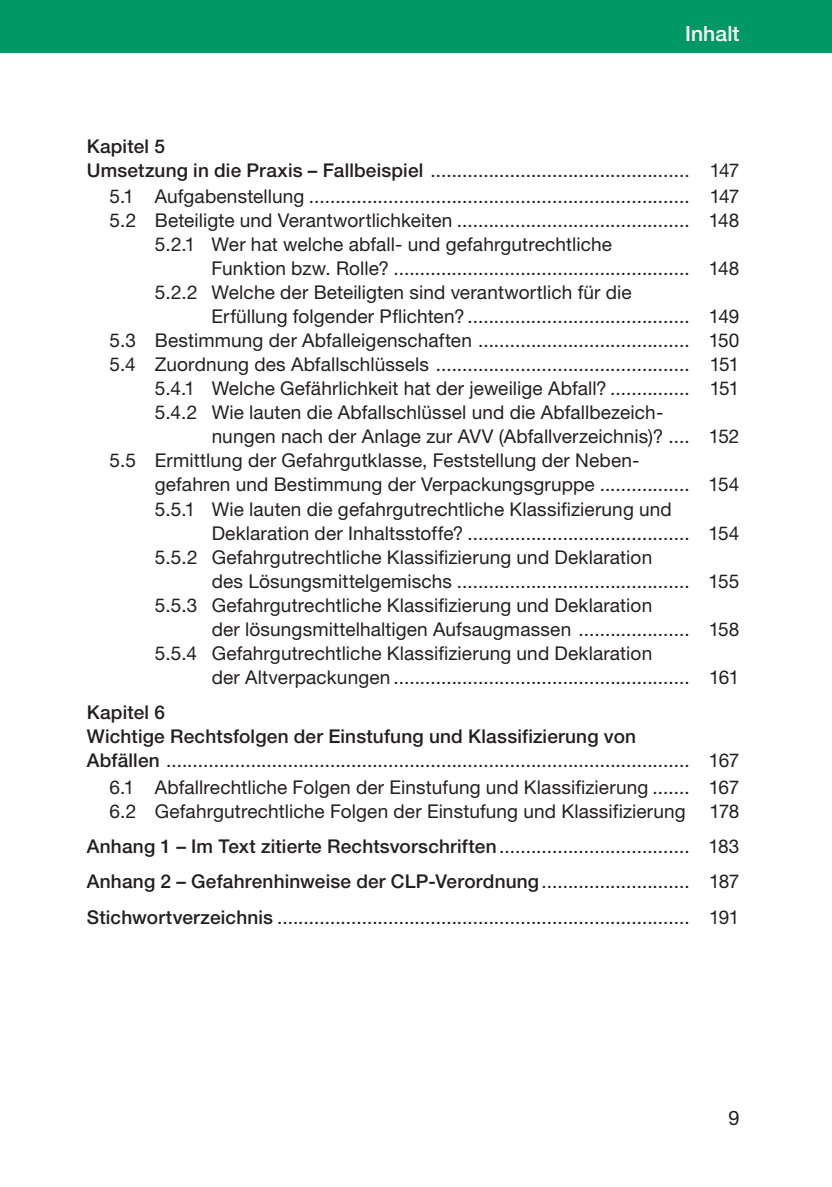
<style>
.page{position:relative;width:832px;height:1187px;background:#fff}
.page>*{position:absolute;margin:0;border:0;box-sizing:border-box;transform-origin:0 0}
.t1{font:500 21px "Helvetica Neue";letter-spacing:.005em;color:#fff}
.t2{font:20px "Helvetica Neue";color:#231f20}
.t3{font:19px/24px "Helvetica Neue";letter-spacing:.005em;color:#231f20}
.s1{font-weight:500}
</style>
<div class="page">
<div style="left:0;top:0;width:831px;height:53px;background:#009864"></div>
<p class="t1" style="left:684px;top:21px;width:56px">Inhalt</p>
<p class="t3" style="left:87px;top:134px;width:653px"><span class="s1">Kapitel 5<br>Umsetzung in die Praxis – Fallbeispiel</span> ................................................. 147</p>
<p class="t3" style="left:109px;top:184px;width:631px">5.1 Aufgabenstellung ........................................................................ 147</p>
<p class="t3" style="left:109px;top:208px;width:631px">5.2 Beteiligte und Verantwortlichkeiten ............................................ 148</p>
<p class="t3" style="left:155px;top:232px;width:458px">5.2.1 Wer hat welche abfall- und gefahrgutrechtliche</p>
<p class="t3" style="left:211px;top:256px;width:529px">Funktion bzw. Rolle? ........................................................ 148</p>
<p class="t3" style="left:155px;top:280px;width:478px">5.2.2 Welche der Beteiligten sind verantwortlich für die</p>
<p class="t3" style="left:211px;top:304px;width:529px">Erfüllung folgender Pflichten? .......................................... 149</p>
<p class="t3" style="left:109px;top:328px;width:631px">5.3 Bestimmung der Abfalleigenschaften ........................................ 150</p>
<p class="t3" style="left:109px;top:352px;width:631px">5.4 Zuordnung des Abfallschlüssels ................................................ 151</p>
<p class="t3" style="left:155px;top:376px;width:585px">5.4.1 Welche Gefährlichkeit hat der jeweilige Abfall? ............... 151</p>
<p class="t3" style="left:155px;top:400px;width:509px">5.4.2 Wie lauten die Abfallschlüssel und die Abfallbezeich-</p>
<p class="t3" style="left:211px;top:424px;width:529px">nungen nach der Anlage zur AVV (Abfallverzeichnis)? .... 152</p>
<p class="t3" style="left:109px;top:448px;width:531px">5.5 Ermittlung der Gefahrgutklasse, Feststellung der Neben-</p>
<p class="t3" style="left:155px;top:472px;width:585px">gefahren und Bestimmung der Verpackungsgruppe ................. 154</p>
<p class="t3" style="left:155px;top:496px;width:518px">5.5.1 Wie lauten die gefahrgutrechtliche Klassifizierung und</p>
<p class="t3" style="left:211px;top:520px;width:529px">Deklaration der Inhaltsstoffe? .......................................... 154</p>
<p class="t3" style="left:155px;top:544px;width:498px">5.5.2 Gefahrgutrechtliche Klassifizierung und Deklaration</p>
<p class="t3" style="left:211px;top:568px;width:529px">des Lösungsmittelgemischs ............................................ 155</p>
<p class="t3" style="left:155px;top:592px;width:498px">5.5.3 Gefahrgutrechtliche Klassifizierung und Deklaration</p>
<p class="t3" style="left:211px;top:616px;width:529px">der lösungsmittelhaltigen Aufsaugmassen ..................... 158</p>
<p class="t3" style="left:155px;top:640px;width:498px">5.5.4 Gefahrgutrechtliche Klassifizierung und Deklaration</p>
<p class="t3" style="left:211px;top:664px;width:529px">der Altverpackungen ........................................................ 161</p>
<p class="t3" style="left:87px;top:700px;width:653px"><span class="s1">Kapitel 6<br>Wichtige Rechtsfolgen der Einstufung und Klassifizierung von<br>Abfällen</span> ................................................................................................... 167</p>
<p class="t3" style="left:109px;top:774px;width:631px">6.1 Abfallrechtliche Folgen der Einstufung und Klassifizierung ....... 167<br>6.2 Gefahrgutrechtliche Folgen der Einstufung und Klassifizierung 178</p>
<p class="t3" style="left:87px;top:828px;width:653px;line-height:35.4px;text-align:justify"><span class="s1">Anhang 1 – Im Text zitierte Rechtsvorschriften</span>.................................... 183<br><span class="s1">Anhang 2 – Gefahrenhinweise der CLP-Verordnung</span>............................ 187<br><span class="s1">Stichwortverzeichnis</span> .............................................................................. 191</p>
<p class="t2" style="left:728px;top:1105px;width:13px">9</p>
</div>
